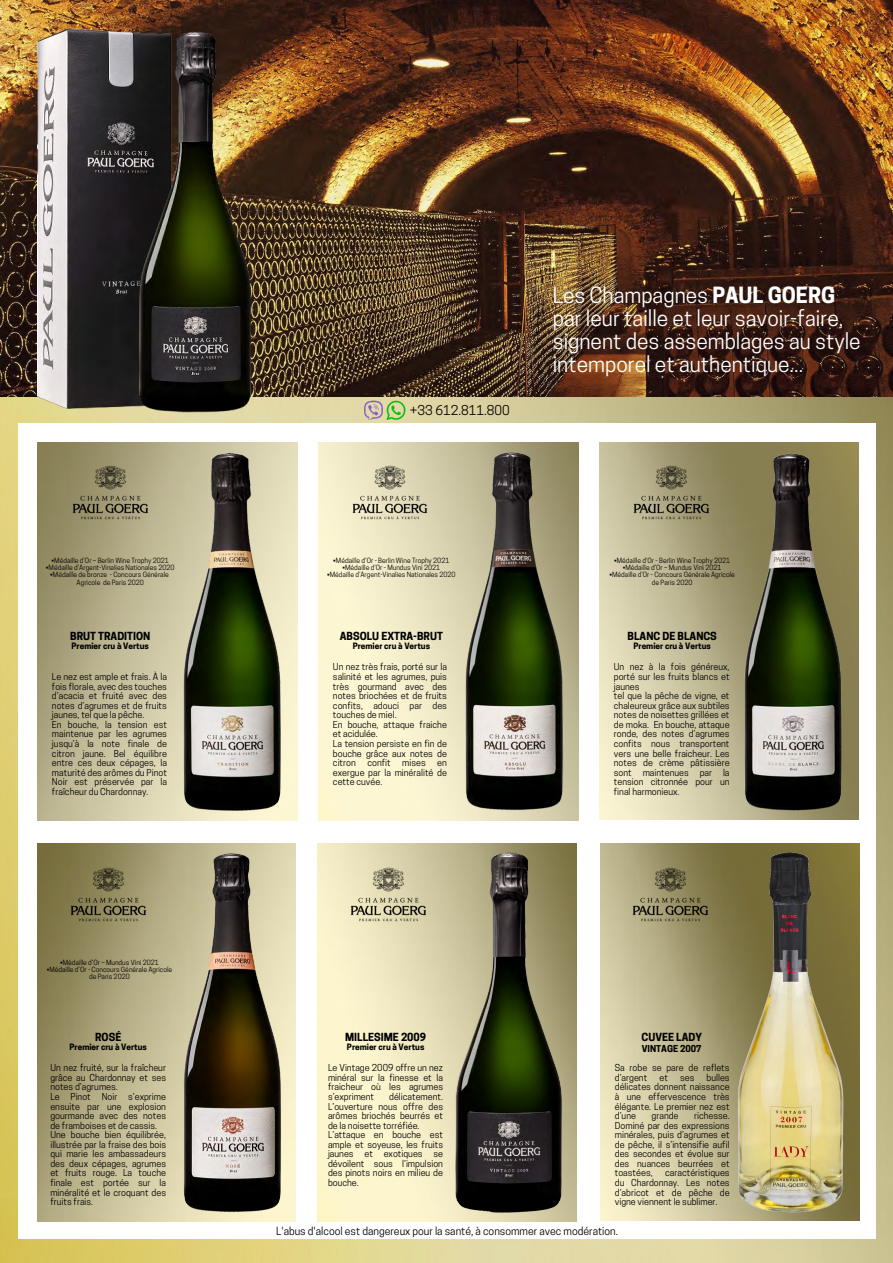
<style>
.page{position:relative;width:893px;height:1263px;background:#fff}
.page>*{position:absolute;margin:0;border:0;box-sizing:border-box;transform-origin:0 0}
.t1{font:21px/23.1px "Cooper Hewitt";color:#fff}
.t2{font:12.75px "Cooper Hewitt";color:#000}
.t3{font:700 10.5px "Cooper Hewitt";color:#000}
.t4{font:10.5px "Cooper Hewitt";color:#000}
.t5{font:9px/9.6px "Cooper Hewitt";color:#000;text-align:justify}
.t6{font:700 9px "Cooper Hewitt";color:#000}
.t7{font:700 8.25px "Cooper Hewitt";color:#000}
.t8{font:6.75px/7.4px "Cooper Hewitt";color:#000;text-align:center}
.s1{font-weight:700}
</style>
<div class="page">
<img style="left:0;top:396px;width:893px;height:867px">
<div style="left:18px;top:423px;width:857px;height:816px;background:#fff"></div>
<img style="left:317px;top:843px;width:260px;height:378px">
<img style="left:600px;top:443px;width:258px;height:377px">
<img style="left:37px;top:443px;width:260px;height:377px">
<img style="left:319px;top:443px;width:259px;height:377px">
<img style="left:37px;top:843px;width:259px;height:378px">
<img style="left:600px;top:843px;width:259px;height:377px">
<img style="left:364px;top:400px;width:41px;height:19px">
<img style="left:464px;top:451px;width:100px;height:360px">
<img style="left:181px;top:451px;width:101px;height:360px">
<img style="left:742px;top:451px;width:102px;height:361px">
<img style="left:182px;top:852px;width:100px;height:360px">
<img style="left:345px;top:861px;width:87px;height:66px">
<img style="left:626px;top:861px;width:88px;height:66px">
<img style="left:0;top:0;width:893px;height:396px">
<img style="left:455px;top:852px;width:109px;height:360px">
<img style="left:736px;top:852px;width:108px;height:360px">
<img style="left:346px;top:459px;width:88px;height:66px">
<img style="left:628px;top:459px;width:87px;height:66px">
<img style="left:64px;top:861px;width:88px;height:66px">
<img style="left:66px;top:459px;width:88px;height:66px">
<img style="left:37px;top:28px;width:156px;height:391px">
<img style="left:135px;top:31px;width:117px;height:381px">
<p class="t8" style="left:52px;top:557px;width:119px">•Médaille d’Or – Berlin Wine Trophy 2021</p>
<p class="t8" style="left:46px;top:565px;width:130px">•Médaille d’Argent-Vinalies Nationales 2020</p>
<p class="t8" style="left:50px;top:572px;width:120px">•Médaille de bronze - Concours Générale</p>
<p class="t8" style="left:77px;top:579px;width:69px">Agricole de Paris 2020</p>
<p class="t3" style="left:70px;top:632px;width:82px">BRUT TRADITION</p>
<p class="t7" style="left:72px;top:643px;width:79px">Premier cru à Vertus</p>
<p class="t5" style="left:52px;top:673px;width:116px">Le nez est ample et frais. À la fois florale, avec des touches d’acacia et fruité avec des notes d’agrumes et de fruits jaunes, tel que la pêche.</p>
<p class="t5" style="left:52px;top:721px;width:116px">En bouche, la tension est maintenue par les agrumes jusqu’à la note finale de citron jaune. Bel équilibre entre ces deux cépages, la maturité des arômes du Pinot Noir est préservée par la fraîcheur du Chardonnay.</p>
<p class="t8" style="left:60px;top:959px;width:100px">•Médaille d’Or – Mundus Vini 2021</p>
<p class="t8" style="left:47px;top:966px;width:127px">•Médaille d’Or - Concours Générale Agricole de Paris 2020</p>
<p class="t3" style="left:95px;top:1033px;width:28px">ROSÉ</p>
<p class="t7" style="left:70px;top:1044px;width:79px">Premier cru à Vertus</p>
<p class="t5" style="left:50px;top:1064px;width:117px">Un nez fruité, sur la fraîcheur grâce au Chardonnay et ses notes d’agrumes.</p>
<p class="t5" style="left:50px;top:1093px;width:117px">Le Pinot Noir s’exprime ensuite par une explosion gourmande avec des notes de framboises et de cassis.</p>
<p class="t5" style="left:50px;top:1131px;width:117px">Une bouche bien équilibrée, illustrée par la fraise des bois qui marie les ambassadeurs des deux cépages, agrumes et fruits rouge. La touche finale est portée sur la minéralité et le croquant des fruits frais.</p>
<p class="t2" style="left:410px;top:405px;width:101px">+33 612.811.800</p>
<p class="t1" style="left:553px;top:286px;width:309px">Les Champagnes <span class="s1">PAUL GOERG </span>par leur taille et leur savoir-faire, signent des assemblages au style intemporel et authentique...</p>
<p class="t8" style="left:333px;top:557px;width:118px">•Médaille d’Or - Berlin Wine Trophy 2021</p>
<p class="t8" style="left:342px;top:565px;width:99px">•Médaille d’Or - Mundus Vini 2021</p>
<p class="t8" style="left:327px;top:572px;width:130px">•Médaille d’Argent-Vinalies Nationales 2020</p>
<p class="t3" style="left:340px;top:632px;width:105px">ABSOLU EXTRA-BRUT</p>
<p class="t7" style="left:353px;top:643px;width:79px">Premier cru à Vertus</p>
<p class="t5" style="left:333px;top:663px;width:115px">Un nez très frais, porté sur la salinité et les agrumes, puis très gourmand avec des notes briochées et de fruits confits, adouci par des touches de miel.</p>
<p class="t5" style="left:333px;top:721px;width:115px">En bouche, attaque fraiche et acidulée.</p>
<p class="t5" style="left:333px;top:740px;width:115px">La tension persiste en fin de bouche grâce aux notes de citron</p>
<p class="t5" style="left:367px;top:759px;width:25px">confit</p>
<p class="t5" style="left:402px;top:759px;width:25px">mises</p>
<p class="t5" style="left:333px;top:759px;width:115px;text-indent:104px">en exergue par la minéralité de cette cuvée.</p>
<p class="t8" style="left:614px;top:557px;width:118px">•Médaille d’Or - Berlin Wine Trophy 2021</p>
<p class="t8" style="left:623px;top:565px;width:100px">•Médaille d’Or – Mundus Vini 2021</p>
<p class="t8" style="left:609px;top:572px;width:127px">•Médaille d’Or - Concours Générale Agricole de Paris 2020</p>
<p class="t3" style="left:627px;top:632px;width:91px">BLANC DE BLANCS</p>
<p class="t7" style="left:633px;top:643px;width:79px">Premier cru à Vertus</p>
<p class="t5" style="left:614px;top:663px;width:117px">Un nez à la fois généreux, porté sur les fruits blancs et jaunes</p>
<p class="t5" style="left:614px;top:692px;width:117px">tel que la pêche de vigne, et chaleureux grâce aux subtiles notes de noisettes grillées et de moka. En bouche, attaque ronde, des notes d’agrumes confits nous transportent vers une belle fraicheur. Les notes de crème pâtissière sont maintenues par la tension citronnée pour un final harmonieux.</p>
<p class="t3" style="left:345px;top:1033px;width:83px">MILLESIME 2009</p>
<p class="t7" style="left:347px;top:1044px;width:79px">Premier cru à Vertus</p>
<p class="t5" style="left:328px;top:1064px;width:117px">Le Vintage 2009 offre un nez minéral sur la finesse et la fraicheur où les agrumes s’expriment</p>
<p class="t5" style="left:328px;top:1093px;width:117px;text-indent:61px">délicatement.<br>L’ouverture nous offre des arômes briochés beurrés et de la noisette torréfiée.</p>
<p class="t5" style="left:328px;top:1131px;width:117px">L’attaque en bouche est ample et soyeuse, les fruits jaunes et exotiques se dévoilent sous l’impulsion des pinots noirs en milieu de bouche.</p>
<p class="t3" style="left:641px;top:1033px;width:62px">CUVEE LADY</p>
<p class="t6" style="left:642px;top:1045px;width:61px">VINTAGE 2007</p>
<p class="t5" style="left:615px;top:1064px;width:116px">Sa robe se pare de reflets d’argent</p>
<p class="t5" style="left:615px;top:1074px;width:116px;text-indent:92px">bulles délicates donnent naissance à une effervescence très élégante. Le premier nez est d’une</p>
<p class="t5" style="left:659px;top:1074px;width:10px">et</p>
<p class="t5" style="left:680px;top:1074px;width:16px">ses</p>
<p class="t5" style="left:615px;top:1112px;width:116px;text-indent:79px">richesse.<br>Dominé par des expressions minérales, puis d’agrumes et de pêche, il s’intensifie aufil des secondes et évolue sur des nuances beurrées et toastées,</p>
<p class="t5" style="left:651px;top:1112px;width:28px">grande</p>
<p class="t5" style="left:615px;top:1169px;width:116px;text-indent:50px">caractéristiques du Chardonnay. Les notes d’abricot et de pêche de vigne viennent le sublimer.</p>
<p class="t4" style="left:276px;top:1227px;width:343px">L'abus d'alcool est dangereux pour la santé, à consommer avec modération.</p>
</div>
